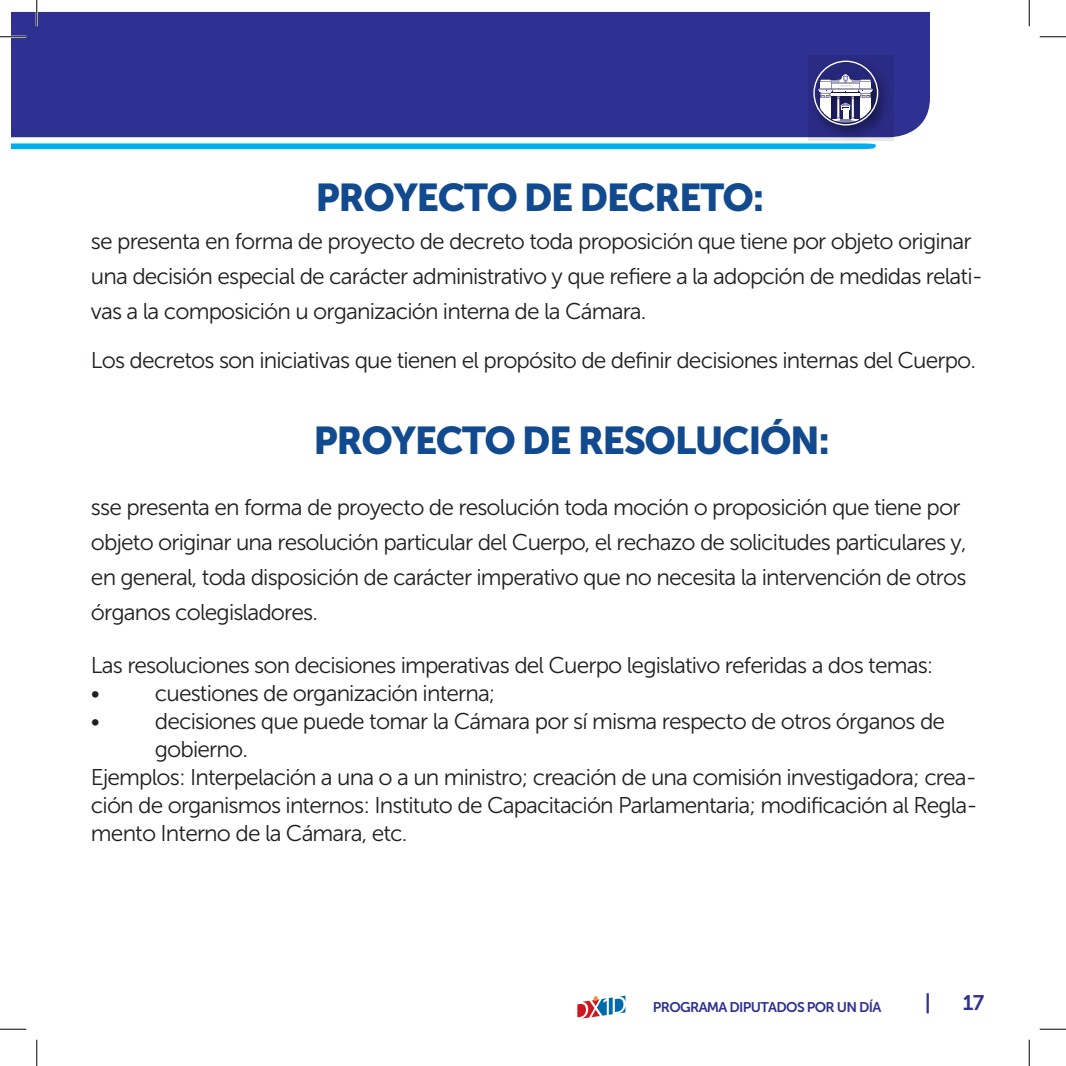
<style>
.page{position:relative;width:1066px;height:1066px;background:#fff}
.page>*{position:absolute;margin:0;border:0;box-sizing:border-box;transform-origin:0 0}
.t1{font:38.5px "Museo Sans 900";letter-spacing:-.04em;color:#124a8f}
.t2{font:22.75px/35px "Museo Sans 300";letter-spacing:-.04em;color:#231f20}
.t3{font:21px "Museo Sans 700";color:#2e3092}
.t4{font:14px "Museo Sans 700";letter-spacing:-.045em;color:#2e3092}
</style>
<div class="page">
<div style="left:12px;top:12px;width:918px;height:125px;background:#2e3092"></div>
<svg style="left:12px;top:143px;width:864px;height:6px;background:#13b4f0"></svg>
<svg style="left:808px;top:55px;width:85px;height:86px;background:#3b3c89"></svg>
<svg style="left:813px;top:61px;width:65px;height:64px"></svg>
<hr style="left:0;top:36px;width:26px;height:2px;background:#fff">
<hr style="left:36px;top:0;width:2px;height:26px;background:#fff">
<svg style="left:0;top:36px;width:26px;height:1px"></svg>
<svg style="left:1039px;top:36px;width:27px;height:1px"></svg>
<svg style="left:0;top:1029px;width:26px;height:1px"></svg>
<svg style="left:1039px;top:1029px;width:27px;height:1px"></svg>
<svg style="left:36px;top:0;width:1px;height:26px"></svg>
<svg style="left:36px;top:1039px;width:1px;height:27px"></svg>
<svg style="left:1029px;top:0;width:1px;height:26px"></svg>
<svg style="left:1029px;top:1039px;width:1px;height:27px"></svg>
<svg style="left:577px;top:995px;width:48px;height:23px"></svg>
<h1 class="t1" style="left:315px;top:175px;width:450px">PROYECTO DE DECRETO:</h1>
<p class="t2" style="left:91px;top:224px;width:893px">se presenta en forma de proyecto de decreto toda proposición que tiene por objeto originar una decisión especial de carácter administrativo y que refiere a la adopción de medidas relati&shy;vas a la composición u organización interna de la Cámara.</p>
<p class="t2" style="left:91px;top:343px;width:886px">Los decretos son iniciativas que tienen el propósito de definir decisiones internas del Cuerpo.</p>
<h1 class="t1" style="left:314px;top:418px;width:518px">PROYECTO DE RESOLUCIÓN:</h1>
<p class="t2" style="left:91px;top:490px;width:877px">sse presenta en forma de proyecto de resolución toda moción o proposición que tiene por objeto originar una resolución particular del Cuerpo, el rechazo de solicitudes particulares y, en general, toda disposición de carácter imperativo que no necesita la intervención de otros órganos colegisladores.</p>
<p class="t2" style="left:91px;top:651px;width:844px;line-height:28px">Las resoluciones son decisiones imperativas del Cuerpo legislativo referidas a dos temas: •</p>
<p class="t2" style="left:155px;top:675px;width:342px">cuestiones de organización interna;</p>
<p class="t2" style="left:91px;top:703px;width:11px">•</p>
<p class="t2" style="left:155px;top:703px;width:792px">decisiones que puede tomar la Cámara por sí misma respecto de otros órganos de</p>
<p class="t2" style="left:155px;top:731px;width:95px">gobierno.</p>
<p class="t2" style="left:91px;top:759px;width:887px">Ejemplos: Interpelación a una o a un ministro; creación de una comisión investigadora; crea-</p>
<p class="t2" style="left:91px;top:787px;width:888px">ción de organismos internos: Instituto de Capacitación Parlamentaria; modificación al Regla-</p>
<p class="t2" style="left:91px;top:815px;width:318px">mento Interno de la Cámara, etc.</p>
<p class="t4" style="left:653px;top:999px;width:230px">PROGRAMA DIPUTADOS POR UN DÍA</p>
<p class="t3" style="left:925px;top:991px;width:8px">|</p>
<p class="t3" style="left:963px;top:991px;width:23px">17</p>
</div>
